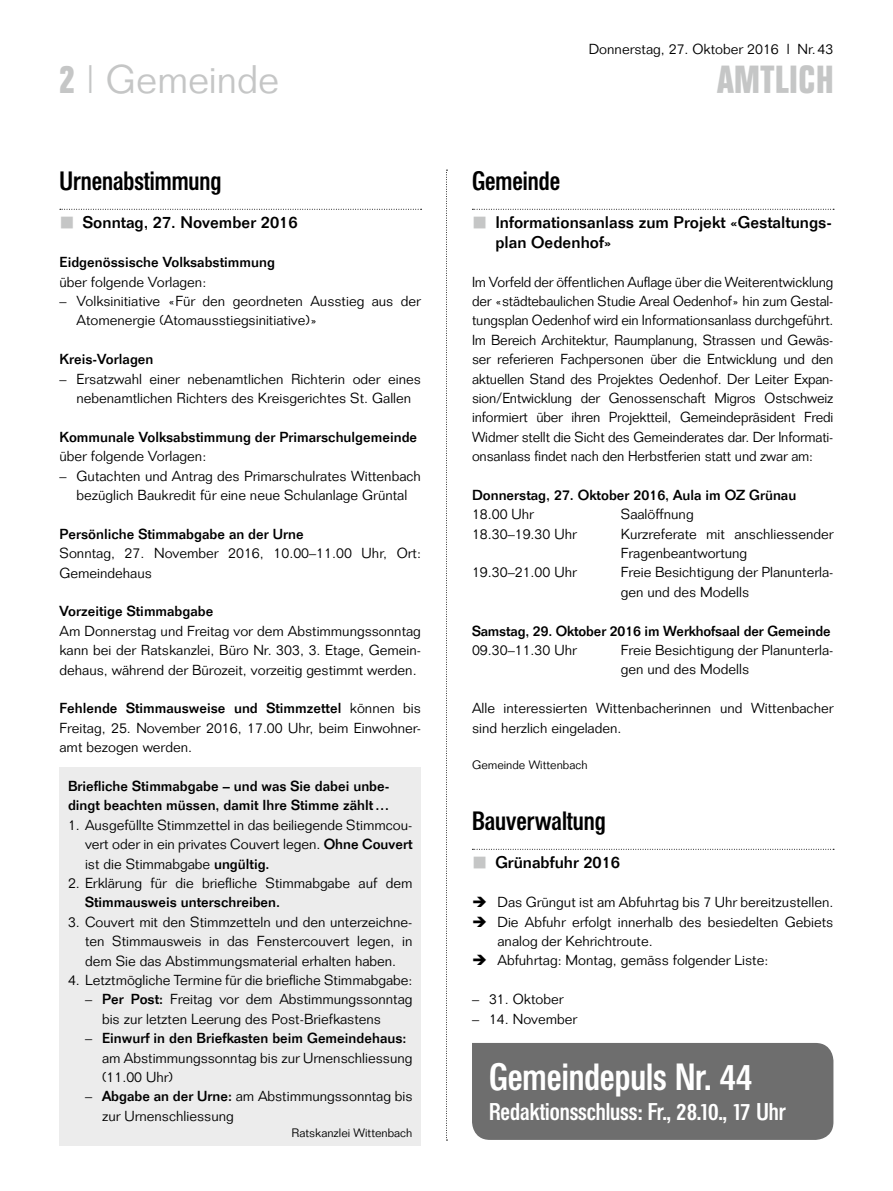
<style>
.page{position:relative;width:893px;height:1191px;background:#fff}
.page>*{position:absolute;margin:0;border:0;box-sizing:border-box;transform-origin:0 0}
.t1{font:300 39px "Folio";color:#c5c6c6}
.t2{font:700 39px "Folio Condensed BQ";letter-spacing:.025em;color:#c5c6c6}
.t3{font:500 37.5px "Folio Condensed BQ";color:#fff}
.t4{font:500 26.25px "Folio Condensed BQ";color:#000}
.t5{font:500 24px "Folio Condensed BQ";color:#fff}
.t6{font:500 16.5px/19.4px "Folio";color:#000}
.t7{font:300 14.25px/19.4px "Folio";color:#000}
.t8{font:500 14.25px/19.4px "Folio";color:#000}
.t9{font:300 12px "Folio";color:#000}
.s1{font-family:"Folio Condensed BQ";font-weight:700}
.s2{font-weight:300}
.s3{font-weight:500}
</style>
<div class="page">
<svg style="left:446px;top:170px;width:1px;height:970px"></svg>
<svg style="left:472px;top:209px;width:362px;height:1px"></svg>
<svg style="left:472px;top:849px;width:362px;height:1px"></svg>
<svg style="left:60px;top:209px;width:362px;height:1px"></svg>
<div style="left:60px;top:766px;width:361px;height:379px;background:#ececec"></div>
<div style="left:472px;top:1043px;width:361px;height:96px;background:#6e6e6e"></div>
<p class="t1" style="left:60px;top:56px;width:221px"><span class="s1">2</span> | Gemeinde</p>
<p class="t4" style="left:60px;top:166px;width:163px">Urnenabstimmung</p>
<p class="t6" style="left:83px;top:213px;width:216px">Sonntag, 27. November 2016</p>
<p class="t8" style="left:60px;top:252px;width:217px">Eidgenössische Volksabstimmung <span class="s2">über folgende Vorlagen:</span></p>
<p class="t7" style="left:77px;top:291px;width:346px;text-indent:-17px">– Volksinitiative «Für den geordneten Ausstieg aus der<br>Atomenergie (Atomausstiegsinitiative)»</p>
<p class="t8" style="left:60px;top:349px;width:95px">Kreis-Vorlagen</p>
<p class="t7" style="left:60px;top:369px;width:363px;text-align:center">– Ersatzwahl einer nebenamtlichen Richterin oder eines nebenamtlichen Richters des Kreisgerichtes St. Gallen</p>
<p class="t8" style="left:60px;top:427px;width:359px">Kommunale Volksabstimmung der Primarschulgemeinde <span class="s2">über folgende Vorlagen:</span></p>
<p class="t7" style="left:60px;top:466px;width:363px;text-align:center">– Gutachten und Antrag des Primarschulrates Wittenbach bezüglich Baukredit für eine neue Schulanlage Grüntal</p>
<p class="t7" style="left:60px;top:524px;width:363px"><span class="s3">Persönliche Stimmabgabe an der Urne<br></span>Sonntag, 27. November 2016, 10.00–11.00 Uhr, Ort:<br>Gemeindehaus</p>
<p class="t7" style="left:60px;top:601px;width:363px"><span class="s3">Vorzeitige Stimmabgabe<br></span>Am Donnerstag und Freitag vor dem Abstimmungssonntag kann bei der Ratskanzlei, Büro Nr. 303, 3. Etage, Gemein&shy;dehaus, während der Bürozeit, vorzeitig gestimmt werden.</p>
<p class="t7" style="left:60px;top:698px;width:363px;text-align:justify"><span class="s3">Fehlende Stimmausweise und Stimmzettel</span> können bis Freitag, 25. November 2016, 17.00 Uhr, beim Einwohner&shy;amt bezogen werden.</p>
<p class="t8" style="left:68px;top:776px;width:323px">Briefliche Stimmabgabe – und was Sie dabei unbe&shy;dingt beachten müssen, damit Ihre Stimme zählt…</p>
<p class="t7" style="left:85px;top:815px;width:329px;text-align:justify;text-indent:-17px">1. Ausgefüllte Stimmzettel in das beiliegende Stimmcou&shy;vert oder in ein privates Couvert legen. <span class="s3">Ohne Couvert </span>ist die Stimmabgabe <span class="s3">ungültig.</span></p>
<p class="t7" style="left:85px;top:873px;width:329px;text-indent:-17px">2. Erklärung für die briefliche Stimmabgabe auf dem<br><span class="s3">Stimmausweis unterschreiben.</span></p>
<p class="t7" style="left:85px;top:912px;width:329px;text-align:justify;text-indent:-17px">3. Couvert mit den Stimmzetteln und den unterzeichne&shy;ten Stimmausweis in das Fenstercouvert legen, in dem Sie das Abstimmungsmaterial erhalten haben.</p>
<p class="t7" style="left:68px;top:970px;width:346px">4. Letztmögliche Termine für die briefliche Stimmabgabe:</p>
<p class="t7" style="left:102px;top:989px;width:312px;text-indent:-17px">– <span class="s3">Per Post:</span> Freitag vor dem Abstimmungssonntag bis zur letzten Leerung des Post-Briefkastens</p>
<p class="t7" style="left:102px;top:1028px;width:312px;text-indent:-17px">– <span class="s3">Einwurf in den Briefkasten beim Gemeindehaus: </span>am Abstimmungssonntag bis zur Urnenschliessung (11.00 Uhr)</p>
<p class="t7" style="left:102px;top:1086px;width:312px;text-indent:-17px">– <span class="s3">Abgabe an der Urne:</span> am Abstimmungssonntag bis zur Urnenschliessung</p>
<p class="t9" style="left:292px;top:1125px;width:122px">Ratskanzlei Wittenbach</p>
<p class="t7" style="left:589px;top:39px;width:246px">Donnerstag, 27. Oktober 2016 l Nr.43</p>
<h1 class="t2" style="left:717px;top:58px;width:118px">AMTLICH</h1>
<p class="t4" style="left:472px;top:166px;width:90px">Gemeinde</p>
<p class="t6" style="left:495px;top:213px;width:338px">Informationsanlass zum Projekt «Gestaltungs&shy;plan Oedenhof»</p>
<p class="t7" style="left:472px;top:272px;width:363px;text-align:justify">Im Vorfeld der öffentlichen Auflage über die Weiterentwicklung der «städtebaulichen Studie Areal Oedenhof» hin zum Gestal&shy;tungsplan Oedenhof wird ein Informationsanlass durchgeführt.<br>Im Bereich Architektur, Raumplanung, Strassen und Gewäs&shy;ser referieren Fachpersonen über die Entwicklung und den aktuellen Stand des Projektes Oedenhof. Der Leiter Expan&shy;sion/Entwicklung der Genossenschaft Migros Ostschweiz informiert über ihren Projektteil, Gemeindepräsident Fredi Widmer stellt die Sicht des Gemeinderates dar. Der Informati&shy;onsanlass findet nach den Herbstferien statt und zwar am:</p>
<p class="t8" style="left:472px;top:485px;width:326px">Donnerstag, 27. Oktober 2016, Aula im OZ Grünau<br><span class="s2">18.00 Uhr</span></p>
<p class="t7" style="left:621px;top:504px;width:74px">Saalöffnung</p>
<p class="t7" style="left:472px;top:524px;width:106px">18.30–19.30 Uhr</p>
<p class="t7" style="left:621px;top:524px;width:214px">Kurzreferate mit anschliessender<br>Fragenbeantwortung</p>
<p class="t7" style="left:472px;top:563px;width:106px">19.30–21.00 Uhr</p>
<p class="t7" style="left:621px;top:563px;width:214px">Freie Besichtigung der Planunterla&shy;gen und des Modells</p>
<p class="t8" style="left:472px;top:621px;width:360px">Samstag, 29. Oktober 2016 im Werkhofsaal der Gemeinde<br><span class="s2">09.30–11.30 Uhr</span></p>
<p class="t7" style="left:621px;top:640px;width:214px">Freie Besichtigung der Planunterla&shy;gen und des Modells</p>
<p class="t7" style="left:472px;top:698px;width:363px">Alle interessierten Wittenbacherinnen und Wittenbacher sind herzlich eingeladen.</p>
<p class="t9" style="left:472px;top:757px;width:117px">Gemeinde Wittenbach</p>
<p class="t4" style="left:472px;top:806px;width:135px">Bauverwaltung</p>
<p class="t6" style="left:495px;top:852px;width:126px">Grünabfuhr 2016</p>
<p class="t7" style="left:472px;top:892px;width:363px">➔ Das Grüngut ist am Abfuhrtag bis 7 Uhr bereitzustellen.</p>
<p class="t7" style="left:497px;top:912px;width:337px;text-indent:-26px">➔ Die Abfuhr erfolgt innerhalb des besiedelten Gebiets analog der Kehrichtroute.</p>
<p class="t7" style="left:472px;top:950px;width:298px">➔ Abfuhrtag: Montag, gemäss folgender Liste:</p>
<p class="t7" style="left:472px;top:989px;width:93px">– 31. Oktober</p>
<p class="t7" style="left:472px;top:1009px;width:107px">– 14. November</p>
<p class="t3" style="left:489px;top:1056px;width:265px">Gemeindepuls Nr. 44</p>
<p class="t5" style="left:489px;top:1098px;width:298px">Redaktionsschluss: Fr., 28.10., 17 Uhr</p>
</div>
